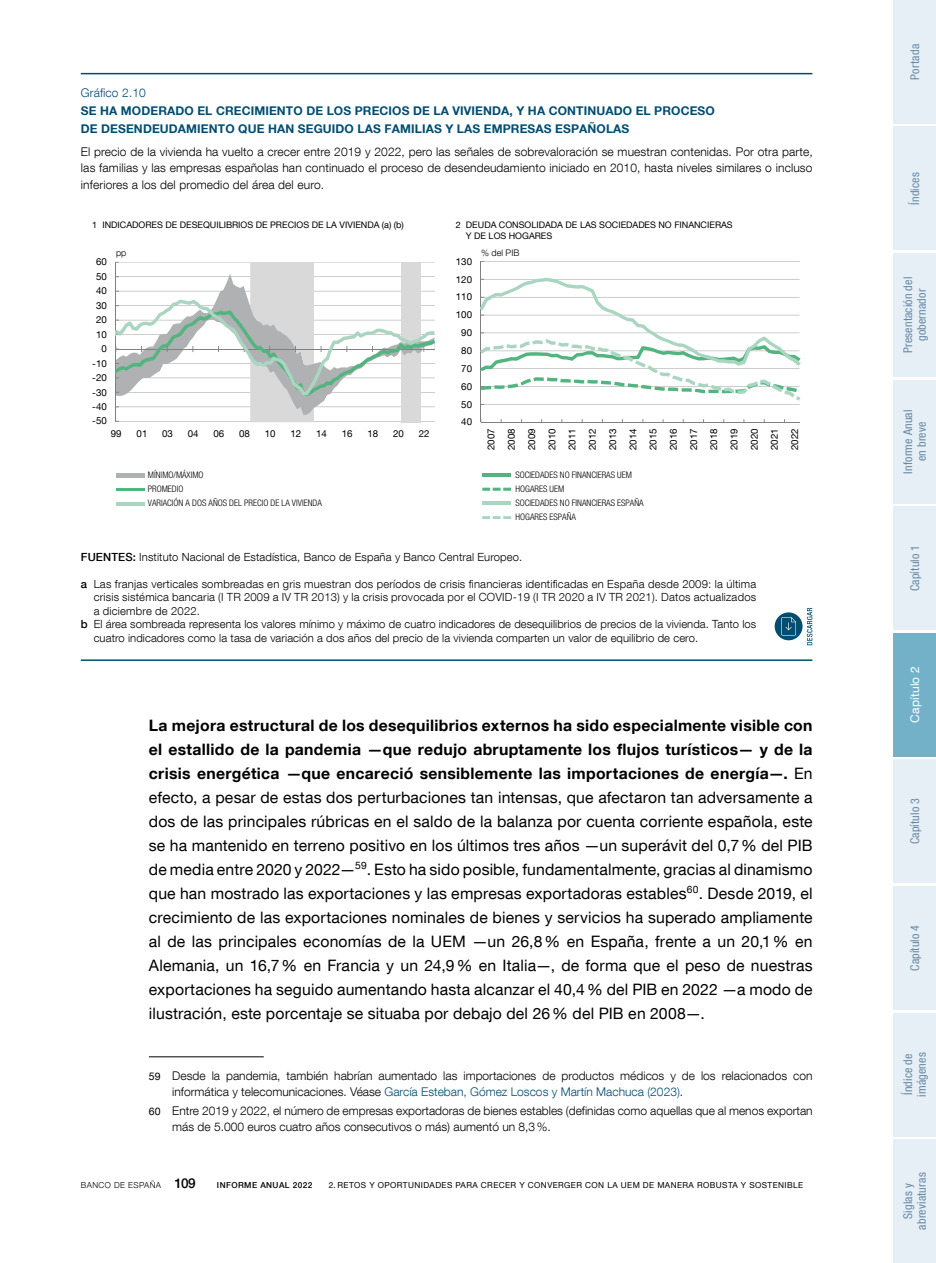
<style>
.page{position:relative;width:936px;height:1263px;background:#fff}
.page>*{position:absolute;margin:0;border:0;box-sizing:border-box;transform-origin:0 0}
.Texto_capítulo{font:15.75px/24px "Bd E Neue Helvetica";letter-spacing:.01em;color:#000;text-align:justify}
.Citas_10_texto{font:300 12px/16.5px "Bd E Neue Helvetica";color:#000}
.t1{font:700 12px/18px "Bd E Neue Helvetica";letter-spacing:.01em;color:#004d72}
.t2{font:condensed 12px/13.5px "Bd E Neue Helvetica";letter-spacing:.015em;color:#6687a5;text-align:center}
.t3{font:300 12px "Bd E Neue Helvetica";letter-spacing:.01em;color:#004d72}
.t4{font:12px "Bd E Neue Helvetica";letter-spacing:.02em;color:#fff}
.t5{font:300 11.25px "Bd E Neue Helvetica";letter-spacing:.01em;color:#000}
.t6{font:9.75px/20.2px "Bd E Neue Helvetica";color:#000;text-align:justify}
.t7{font:300 condensed 9px/14.2px "Bd E Neue Helvetica";color:#000}
.t8{font:9px/10.8px "Bd E Neue Helvetica";color:#000}
.t9{font:300 9px "Bd E Neue Helvetica";letter-spacing:.005em;color:#000}
.t10{font:8.25px "Bd E Neue Helvetica";letter-spacing:.05em;color:#000}
.t11{font:300 8.25px "Bd E Neue Helvetica";letter-spacing:.05em;color:#000}
.t12{font:500 8.25px "Bd E Neue Helvetica";letter-spacing:.05em;color:#000}
.s1{font-weight:500}
.s2{font-weight:700}
.s3{font-weight:400;font-size:10.5px}
.s4{color:#004d72}
.s5{font-weight:500;font-size:13.5px}
</style>
<div class="page">
<hr style="left:149px;top:1056px;width:115px;height:1px;background:#000">
<hr style="left:81px;top:73px;width:731px;height:1px;background:#004d72">
<hr style="left:81px;top:659px;width:731px;height:2px;background:#004d72">
<svg style="left:806px;top:608px;width:6px;height:37px"></svg>
<div style="left:774px;top:612px;width:28px;height:28px;background:#004d72;border-radius:50%"></div>
<svg style="left:781px;top:617px;width:15px;height:18px"></svg>
<hr style="left:481px;top:261px;width:318px;height:1px;background:#a6a5a5">
<hr style="left:480px;top:261px;width:1px;height:161px;background:#7f8080">
<hr style="left:481px;top:422px;width:318px;height:1px;background:#7f8080">
<svg style="left:480px;top:278px;width:320px;height:127px"></svg>
<hr style="left:482px;top:473px;width:29px;height:3px;background:#52b580">
<svg style="left:482px;top:488px;width:29px;height:3px"></svg>
<hr style="left:482px;top:502px;width:29px;height:3px;background:#aad6c1">
<svg style="left:482px;top:516px;width:29px;height:3px"></svg>
<svg style="left:115px;top:262px;width:320px;height:160px"></svg>
<div style="left:116px;top:473px;width:29px;height:5px;background:#afb1b2"></div>
<hr style="left:116px;top:488px;width:29px;height:3px;background:#52b580">
<hr style="left:116px;top:502px;width:29px;height:3px;background:#aad6c1">
<div style="left:893px;top:0;width:42px;height:124px;background:#e6eff5"></div>
<div style="left:893px;top:127px;width:42px;height:123px;background:#e6eff5"></div>
<div style="left:893px;top:253px;width:42px;height:124px;background:#e6eff5"></div>
<div style="left:893px;top:380px;width:42px;height:123px;background:#e6eff5"></div>
<div style="left:893px;top:506px;width:42px;height:124px;background:#e6eff5"></div>
<div style="left:893px;top:633px;width:42px;height:124px;background:#72b1c8"></div>
<div style="left:893px;top:759px;width:42px;height:124px;background:#e6eff5"></div>
<div style="left:893px;top:886px;width:42px;height:124px;background:#e6eff5"></div>
<div style="left:893px;top:1012px;width:42px;height:124px;background:#e6eff5"></div>
<div style="left:893px;top:1139px;width:42px;height:124px;background:#e6eff5"></div>
<p class="t3" style="left:81px;top:85px;width:67px">Gráfico 2.10</p>
<p class="t1" style="left:81px;top:101px;width:635px">SE HA MODERADO EL CRECIMIENTO DE LOS PRECIOS DE LA VIVIENDA, Y HA CONTINUADO EL PROCESO<br>DE DESENDEUDAMIENTO QUE HAN SEGUIDO LAS FAMILIAS Y LAS EMPRESAS ESPAÑOLAS</p>
<p class="Citas_10_texto" style="left:81px;top:143px;width:733px;text-align:justify">El precio de la vivienda ha vuelto a crecer entre 2019 y 2022, pero las señales de sobrevaloración se muestran contenidas. Por otra parte, las familias y las empresas españolas han continuado el proceso de desendeudamiento iniciado en 2010, hasta niveles similares o incluso inferiores a los del promedio del área del euro.</p>
<p class="t8" style="left:92px;top:219px;width:313px">1 INDICADORES DE DESEQUILIBRIOS DE PRECIOS DE LA VIVIENDA (a) (b)</p>
<p class="t8" style="left:466px;top:219px;width:268px;text-indent:-10px">2 DEUDA CONSOLIDADA DE LAS SOCIEDADES NO FINANCIERAS<br>Y DE LOS HOGARES</p>
<p class="t6" style="left:96px;top:252px;width:12px">60</p>
<p class="t9" style="left:116px;top:248px;width:12px">pp</p>
<p class="t6" style="left:456px;top:251px;width:18px">130</p>
<p class="t9" style="left:481px;top:248px;width:40px">% del PIB</p>
<p class="t6" style="left:96px;top:266px;width:12px">50</p>
<p class="t6" style="left:456px;top:269px;width:18px">120</p>
<p class="t6" style="left:96px;top:280px;width:12px">40</p>
<p class="t6" style="left:96px;top:295px;width:12px">30</p>
<p class="t6" style="left:456px;top:287px;width:18px">110</p>
<p class="t6" style="left:96px;top:309px;width:12px">20</p>
<p class="t6" style="left:456px;top:304px;width:18px">100</p>
<p class="t6" style="left:96px;top:324px;width:12px">10</p>
<p class="t6" style="left:461px;top:322px;width:12px">90</p>
<p class="t6" style="left:101px;top:338px;width:7px">0</p>
<p class="t6" style="left:461px;top:340px;width:12px">80</p>
<p class="t6" style="left:92px;top:353px;width:16px">-10</p>
<p class="t6" style="left:461px;top:358px;width:12px">70</p>
<p class="t6" style="left:92px;top:367px;width:16px">-20</p>
<p class="t6" style="left:92px;top:382px;width:16px">-30</p>
<p class="t6" style="left:461px;top:376px;width:12px">60</p>
<p class="t6" style="left:92px;top:396px;width:16px">-40</p>
<p class="t6" style="left:461px;top:394px;width:12px">50</p>
<p class="t6" style="left:92px;top:411px;width:16px">-50</p>
<p class="t6" style="left:461px;top:412px;width:12px">40</p>
<p class="t6" style="left:111px;top:423px;width:12px">99</p>
<p class="t6" style="left:137px;top:423px;width:12px">01</p>
<p class="t6" style="left:162px;top:423px;width:12px">03</p>
<p class="t6" style="left:188px;top:423px;width:12px">04</p>
<p class="t6" style="left:213px;top:423px;width:12px">06</p>
<p class="t6" style="left:239px;top:423px;width:12px">08</p>
<p class="t6" style="left:265px;top:423px;width:12px">10</p>
<p class="t6" style="left:290px;top:423px;width:12px">12</p>
<p class="t6" style="left:316px;top:423px;width:12px">14</p>
<p class="t6" style="left:342px;top:423px;width:12px">16</p>
<p class="t6" style="left:367px;top:423px;width:12px">18</p>
<p class="t6" style="left:393px;top:423px;width:12px">20</p>
<p class="t6" style="left:419px;top:423px;width:12px">22</p>
<p class="t7" style="left:148px;top:468px;width:175px">MÍNIMO/MÁXIMO<br>PROMEDIO<br>VARIACIÓN A DOS AÑOS DEL PRECIO DE LA VIVIENDA</p>
<p class="t6" style="left:480px;top:450px;width:23px;rotate:-90deg">2007<br>2008<br>2009<br>2010<br>2011<br>2012<br>2013<br>2014<br>2015<br>2016<br>2017<br>2018<br>2019<br>2020<br>2021<br>2022</p>
<p class="t7" style="left:515px;top:467px;width:130px">SOCIEDADES NO FINANCIERAS UEM<br>HOGARES UEM<br>SOCIEDADES NO FINANCIERAS ESPAÑA<br>HOGARES ESPAÑA</p>
<p class="t5" style="left:81px;top:550px;width:443px"><span class="s1">FUENTES:</span> Instituto Nacional de Estadística, Banco de España y Banco Central Europeo.</p>
<p class="t5" style="left:81px;top:577px;width:676px"><span class="s1">a</span> Las franjas verticales sombreadas en gris muestran dos períodos de crisis financieras identificadas en España desde 2009: la última</p>
<p class="t5" style="left:94px;top:590px;width:664px">crisis sistémica bancaria (I TR 2009 a IV TR 2013) y la crisis provocada por el COVID-19 (I TR 2020 a IV TR 2021). Datos actualizados</p>
<p class="t5" style="left:94px;top:604px;width:108px">a diciembre de 2022.</p>
<p class="t5" style="left:81px;top:617px;width:676px"><span class="s1">b</span> El área sombreada representa los valores mínimo y máximo de cuatro indicadores de desequilibrios de precios de la vivienda. Tanto los</p>
<p class="t5" style="left:94px;top:631px;width:606px">cuatro indicadores como la tasa de variación a dos años del precio de la vivienda comparten un valor de equilibrio de cero.</p>
<p class="Texto_capítulo" style="left:149px;top:713px;width:665px"><span class="s2">La mejora estructural de los desequilibrios externos ha sido especialmente visible con el estallido de la pandemia —que redujo abruptamente los flujos turísticos— y de la crisis energética —que encareció sensiblemente las importaciones de energía—.</span> En efecto, a pesar de estas dos perturbaciones tan intensas, que afectaron tan adversamente a dos de las principales rúbricas en el saldo de la balanza por cuenta corriente española, este se ha mantenido en terreno positivo en los últimos tres años —un superávit del 0,7% del PIB de media entre 2020 y 2022—<sup>59</sup>. Esto ha sido posible, fundamentalmente, gracias al dinamismo que han mostrado las exportaciones y las empresas exportadoras estables<sup>60</sup>. Desde 2019, el crecimiento de las exportaciones nominales de bienes y servicios ha superado ampliamente al de las principales economías de la UEM —un 26,8% en España, frente a un 20,1% en Alemania, un 16,7% en Francia y un 24,9% en Italia—, de forma que el peso de nuestras exportaciones ha seguido aumentando hasta alcanzar el 40,4% del PIB en 2022 —a modo de ilustración, este porcentaje se situaba por debajo del 26% del PIB en 2008—.</p>
<p class="Citas_10_texto" style="left:172px;top:1067px;width:641px;text-indent:-23px"><span class="s3">59</span> Desde la pandemia, también habrían aumentado las importaciones de productos médicos y de los relacionados con informática y telecomunicaciones. Véase <span class="s4">García Esteban, Gómez Loscos y Martín Machuca (2023)</span>.</p>
<p class="Citas_10_texto" style="left:172px;top:1102px;width:641px;text-indent:-23px"><span class="s3">60</span> Entre 2019 y 2022, el número de empresas exportadoras de bienes estables (definidas como aquellas que al menos exportan más de 5.000 euros cuatro años consecutivos o más) aumentó un 8,3%.</p>
<p class="t11" style="left:81px;top:1180px;width:116px">BANCO DE ESPAÑA <span class="s5">109</span></p>
<p class="t12" style="left:217px;top:1180px;width:97px">INFORME ANUAL 2022</p>
<p class="t10" style="left:329px;top:1180px;width:476px">2. RETOS Y OPORTUNIDADES PARA CRECER Y CONVERGER CON LA UEM DE MANERA ROBUSTA Y SOSTENIBLE</p>
<p class="t2" style="left:907px;top:80px;width:37px;rotate:-90deg">Portada</p>
<p class="t2" style="left:907px;top:205px;width:34px;rotate:-90deg">Índices</p>
<p class="t2" style="left:901px;top:353px;width:78px;rotate:-90deg">Presentación del gobernador</p>
<p class="t2" style="left:901px;top:474px;width:65px;rotate:-90deg">Informe Anual en breve</p>
<p class="t2" style="left:907px;top:591px;width:48px;rotate:-90deg">Capítulo 1</p>
<p class="t4" style="left:907px;top:723px;width:58px;rotate:-90deg">Capítulo 2</p>
<p class="t2" style="left:907px;top:844px;width:48px;rotate:-90deg">Capítulo 3</p>
<p class="t2" style="left:907px;top:971px;width:48px;rotate:-90deg">Capítulo 4</p>
<p class="t2" style="left:901px;top:1096px;width:46px;text-align:left;rotate:-90deg">Índice de imágenes</p>
<p class="t2" style="left:901px;top:1229px;width:58px;rotate:-90deg">Siglas y abreviaturas</p>
</div>
